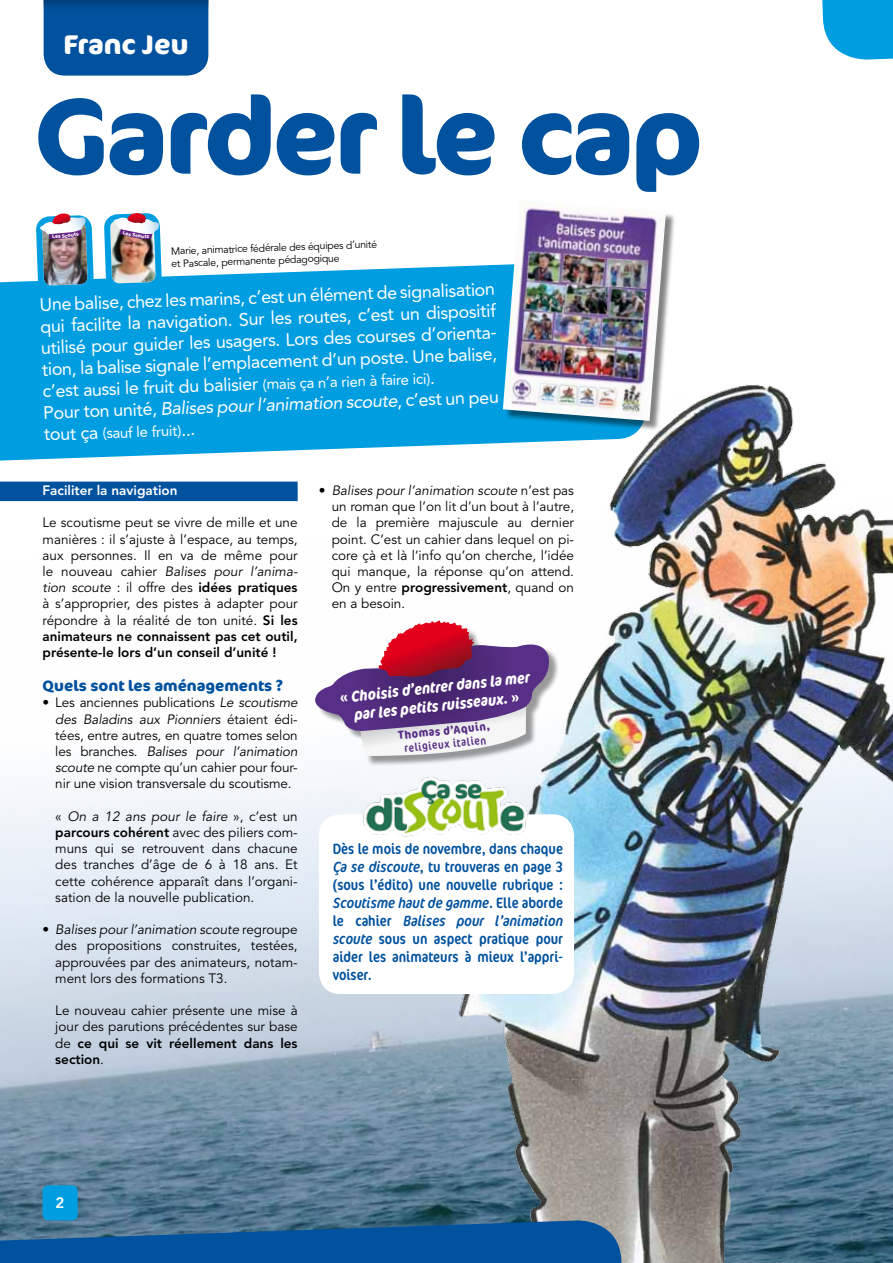
<style>
.page{position:relative;width:893px;height:1263px;background:#fff}
.page>*{position:absolute;margin:0;border:0;box-sizing:border-box;transform-origin:0 0}
.t1{font:700 107.1px "Cocon OT";letter-spacing:-.035em;color:#00519e}
.t2{font:700 27px "Cocon OT";color:#fff}
.t3{font:18px/21.6px "Avenir LT Std";color:#fff}
.t4{font:italic 700 condensed 15.45px/18.6px "Cocon OT";color:#fff;text-align:center}
.t5{font:condensed 15px/18px "Cocon OT";color:#00519e;text-align:justify}
.t6{font:700 15px "Cocon OT";color:#00519e}
.t7{font:15px "Avenir LT Std";color:#fff}
.t8{font:800 15px "Avenir LT Std";color:#fff}
.t9{font:13.5px/16.2px "Avenir LT Std";color:#000;text-align:justify}
.t10{font:800 13.5px "Avenir LT Std";color:#fff}
.t11{font:condensed 11.55px "Cocon OT";color:#582f86}
.t12{font:700 condensed 11.55px "Cocon OT";color:#582f86}
.t13{font:10.5px/12.6px "Avenir LT Std";color:#000}
.t14{font:700 4.95px "Cocon OT";color:#fff}
.s1{font-size:15px}
.s2{font-style:italic}
.s3{font-size:18px}
.s4{font-weight:800}
.s5{font-style:normal}
</style>
<div class="page">
<img style="left:0;top:501px;width:400px;height:718px">
<div style="left:44px;top:11px;width:164px;height:65px;background:#00519e"></div>
<svg style="left:43px;top:0;width:165px;height:11px;background:#00488c"></svg>
<div style="left:43px;top:1185px;width:35px;height:35px;background:#009ee0;border-radius:6px"></div>
<svg style="left:0;top:264px;width:503px;height:197px;background:#12a4e2"></svg>
<div style="left:504px;top:201px;width:172px;height:230px;background:#000;opacity:.49"></div>
<img style="left:503px;top:201px;width:163px;height:144px">
<img style="left:400px;top:345px;width:493px;height:918px">
<div style="left:0;top:482px;width:298px;height:19px;background:#00519e"></div>
<svg style="left:0;top:1219px;width:624px;height:44px;background:#155a98"></svg>
<div style="left:316px;top:622px;width:243px;height:144px;background:#000;opacity:.4"></div>
<svg style="left:307px;top:620px;width:245px;height:136px"></svg>
<div style="left:319px;top:814px;width:255px;height:180px;background:#fff;border-radius:21px"></div>
<img style="left:361px;top:772px;width:168px;height:65px">
<svg style="left:822px;top:0;width:71px;height:60px;background:#1ba8e3"></svg>
<img style="left:35px;top:213px;width:60px;height:80px">
<img style="left:103px;top:213px;width:60px;height:78px">
<h2 class="t2" style="left:63px;top:28px;width:127px">Franc Jeu</h2>
<h1 class="t1" style="left:34px;top:72px;width:671px">Garder le cap</h1>
<p class="t14" style="left:147px;top:234px;width:4px">s</p>
<p class="t13" style="left:171px;top:245px;width:208px;rotate:-2deg">Marie, animatrice fédérale des équipes d’unité et Pascale, permanente pédagogique</p>
<p class="t3" style="left:39px;top:294px;width:460px;rotate:-2deg">Une balise, chez les marins, c’est un élément de signalisation qui facilite la navigation. Sur les routes, c’est un dispositif utilisé pour guider les usagers. Lors des courses d’orienta&shy;tion, la balise signale l’emplacement d’un poste. Une balise, c’est aussi le fruit du balisier <span class="s1">(mais ça n’a rien à faire ici)</span>.<br>Pour ton unité, <span class="s2">Balises pour l’animation scoute</span>, c’est un peu</p>
<p class="t7" style="left:44px;top:426px;width:153px;rotate:-2deg"><span class="s3">tout ça</span> (sauf le fruit)<span class="s3">...</span></p>
<p class="t10" style="left:43px;top:482px;width:137px">Faciliter la navigation</p>
<p class="t9" style="left:43px;top:515px;width:257px">Le scoutisme peut se vivre de mille et une manières : il s’ajuste à l’espace, au temps, aux personnes. Il en va de même pour le nouveau cahier <span class="s2">Balises pour l’anima&shy;tion scoute</span> : il offre des <span class="s4">idées pratiques </span>à s’approprier, des pistes à adapter pour répondre à la réalité de ton unité. <span class="s4">Si les animateurs ne connaissent pas cet outil, présente-le lors d’un conseil d’unité !</span></p>
<p class="t6" style="left:43px;top:677px;width:242px">Quels sont les aménagements ?</p>
<p class="t9" style="left:55px;top:695px;width:244px;text-indent:-13px">• Les anciennes publications <span class="s2">Le scoutisme des Baladins aux Pionniers</span> étaient édi&shy;tées, entre autres, en quatre tomes selon les branches. <span class="s2">Balises pour l’animation scoute</span> ne compte qu’un cahier pour four&shy;nir une vision transversale du scoutisme.</p>
<p class="t9" style="left:55px;top:808px;width:244px">« <span class="s2">On a 12 ans pour le faire</span> », c’est un <span class="s4">parcours cohérent</span> avec des piliers com&shy;muns qui se retrouvent dans chacune des tranches d’âge de 6 à 18 ans. Et cette cohérence apparaît dans l’organi&shy;sation de la nouvelle publication.</p>
<p class="t9" style="left:55px;top:922px;width:244px;text-indent:-13px">• <span class="s2">Balises pour l’animation scoute</span> regroupe des propositions construites, testées, approuvées par des animateurs, notam&shy;ment lors des formations T3.</p>
<p class="t9" style="left:55px;top:1003px;width:244px">Le nouveau cahier présente une mise à jour des parutions précédentes sur base de <span class="s4">ce qui se vit réellement dans les section</span>.</p>
<p class="t9" style="left:332px;top:483px;width:244px;text-indent:-13px">• <span class="s2">Balises pour l’animation scoute</span> n’est pas un roman que l’on lit d’un bout à l’autre, de la première majuscule au dernier point. C’est un cahier dans lequel on pi&shy;core çà et là l’info qu’on cherche, l’idée qui manque, la réponse qu’on attend.<br>On y entre <span class="s4">progressivement</span>, quand on en a besoin.</p>
<p class="t4" style="left:339px;top:689px;width:192px;rotate:-6deg"><span class="s5">«</span> Choisis d’entrer dans la mer par les petits ruisseaux. <span class="s5">»</span></p>
<p class="t12" style="left:397px;top:729px;width:94px;rotate:-6deg">Thomas d’Aquin,</p>
<p class="t11" style="left:404px;top:742px;width:84px;rotate:-6deg">religieux italien</p>
<p class="t5" style="left:333px;top:841px;width:232px">Dès le mois de novembre, dans chaque <span class="s2">Ça se discoute</span>, tu trouveras en page 3 (sous l’édito) une nouvelle rubrique :<br><span class="s2">Scoutisme haut de gamme</span>. Elle aborde le cahier <span class="s2">Balises pour l’animation scoute</span> sous un aspect pratique pour aider les animateurs à mieux l’appri&shy;voiser.</p>
<p class="t8" style="left:56px;top:1194px;width:10px">2</p>
</div>
